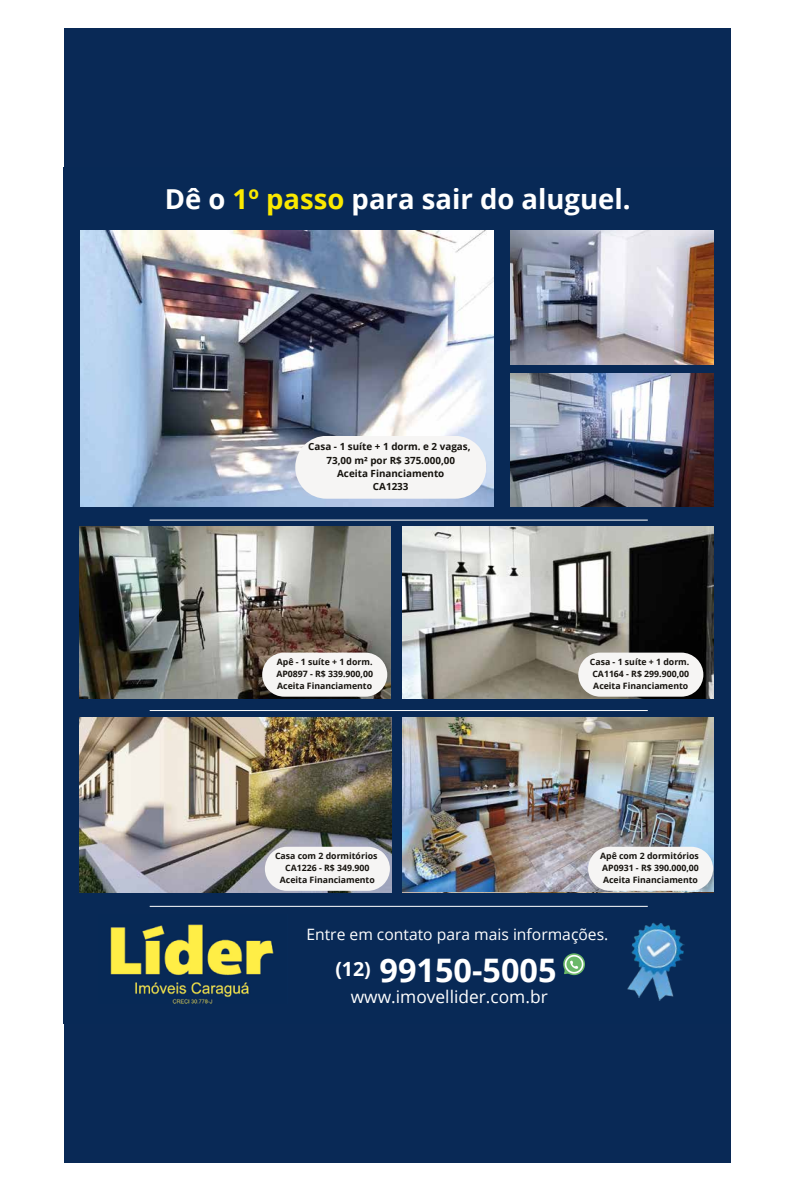
<style>
.page{position:relative;width:794px;height:1191px;background:#fff}
.page>*{position:absolute;margin:0;border:0;box-sizing:border-box;transform-origin:0 0}
.t1{font:700 32.4px "Open Sans";color:#fff}
.t2{font:700 27.5px "Open Sans";color:#fff}
.t3{font:17.3px "Open Sans";color:#fff}
.t4{font:15.7px "Open Sans";color:#fff}
.t5{font:700 9.9px/13.4px "Open Sans";color:#16130e;text-align:center}
.t6{font:700 8.7px/11.7px "Open Sans";color:#16130e;text-align:justify}
.s1{color:#fbe900}
</style>
<div class="page">
<div style="left:64px;top:28px;width:666px;height:1134px;background:#092956"></div>
<img style="left:627px;top:922px;width:58px;height:79px">
<img style="left:110px;top:924px;width:164px;height:79px">
<hr style="left:150px;top:906px;width:498px;height:1px;background:#fff">
<svg style="left:563px;top:953px;width:22px;height:22px"></svg>
<img style="left:80px;top:230px;width:413px;height:276px">
<img style="left:511px;top:230px;width:202px;height:135px">
<img style="left:511px;top:374px;width:202px;height:132px">
<svg style="left:295px;top:436px;width:191px;height:63px;background:#f0f0f1"></svg>
<img style="left:403px;top:526px;width:310px;height:173px">
<img style="left:403px;top:717px;width:310px;height:175px">
<img style="left:80px;top:717px;width:312px;height:175px">
<img style="left:80px;top:526px;width:310px;height:173px">
<svg style="left:262px;top:652px;width:125px;height:44px;background:#e8e7e5"></svg>
<hr style="left:150px;top:710px;width:498px;height:1px;background:#fff">
<hr style="left:150px;top:519px;width:498px;height:1px;background:#fff">
<svg style="left:578px;top:652px;width:125px;height:44px;background:#e7e6e4"></svg>
<svg style="left:265px;top:846px;width:125px;height:44px;background:#edecec"></svg>
<svg style="left:588px;top:846px;width:125px;height:44px;background:#edeeee"></svg>
<h2 class="t2" style="left:165px;top:180px;width:467px">Dê o <span class="s1">1º passo</span> para sair do aluguel.</h2>
<p class="t5" style="left:308px;top:439px;width:164px">Casa - 1 suíte + 1 dorm. e 2 vagas,<br>73,00 m² por R$ 375.000,00<br>Aceita Financiamento<br>CA1233</p>
<p class="t6" style="left:276px;top:656px;width:98px">Apê - 1 suíte + 1 dorm.<br>AP0897 - R$ 339.900,00<br>Aceita Financiamento</p>
<p class="t6" style="left:590px;top:656px;width:101px">Casa - 1 suíte + 1 dorm.<br>CA1164 - R$ 299.900,00<br>Aceita Financiamento</p>
<p class="t6" style="left:275px;top:850px;width:104px;text-align:center">Casa com 2 dormitórios<br>CA1226 - R$ 349.900<br>Aceita Financiamento</p>
<p class="t6" style="left:600px;top:850px;width:100px">Apê com 2 dormitórios AP0931 - R$ 390.000,00<br>Aceita Financiamento</p>
<h3 class="t4" style="left:306px;top:923px;width:303px">Entre em contato para mais informações.</h3>
<h1 class="t1" style="left:335px;top:947px;width:223px"><sup>(12)</sup> 99150-5005</h1>
<h3 class="t3" style="left:351px;top:984px;width:198px">www.imovellider.com.br</h3>
</div>
